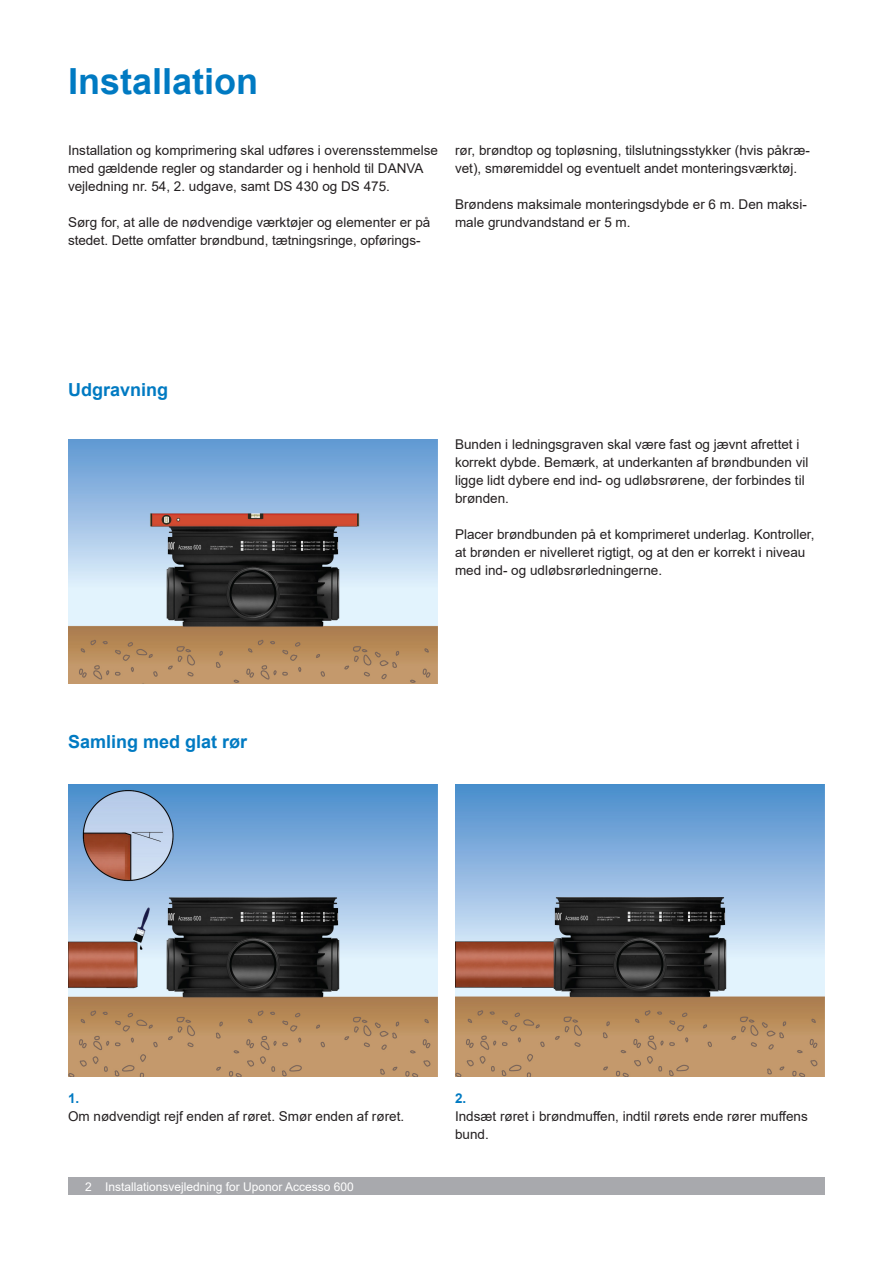
<style>
.page{position:relative;width:893px;height:1263px;background:#fff}
.page>*{position:absolute;margin:0;border:0;box-sizing:border-box;transform-origin:0 0}
.H2_-_24_28_blue_bold{font:700 36px "Arial";color:#007ac2}
.H3_-_14_16_blue_bold{font:700 18px "Arial";color:#007ac2}
.Brødtekst_-_9_12_bla{font:13.5px/18px "Arial";color:#231f20}
.Brødtekst_-_9_12_blu{font:700 13.5px "Arial";color:#007ac2}
.t1{font:12px "Arial";color:#fff}
</style>
<div class="page">
<div style="left:68px;top:1178px;width:757px;height:17px;background:#a8a9ad"></div>
<img style="left:68px;top:439px;width:370px;height:245px">
<img style="left:68px;top:784px;width:370px;height:292px">
<img style="left:455px;top:784px;width:370px;height:292px">
<p class="H2_-_24_28_blue_bold" style="left:68px;top:56px;width:192px">Installation</p>
<p class="Brødtekst_-_9_12_bla" style="left:68px;top:141px;width:371px">Installation og komprimering skal udføres i overensstemmelse med gældende regler og standarder og i henhold til DANVA vejledning nr. 54, 2. udgave, samt DS 430 og DS 475.</p>
<p class="Brødtekst_-_9_12_bla" style="left:68px;top:213px;width:364px">Sørg for, at alle de nødvendige værktøjer og elementer er på stedet. Dette omfatter brøndbund, tætningsringe, opførings-</p>
<p class="Brødtekst_-_9_12_bla" style="left:455px;top:141px;width:356px">rør, brøndtop og topløsning, tilslutningsstykker (hvis påkræ&shy;vet), smøremiddel og eventuelt andet monteringsværktøj.</p>
<p class="Brødtekst_-_9_12_bla" style="left:455px;top:195px;width:353px">Brøndens maksimale monteringsdybde er 6 m. Den maksi&shy;male grundvandstand er 5 m.</p>
<p class="H3_-_14_16_blue_bold" style="left:68px;top:377px;width:102px">Udgravning</p>
<p class="Brødtekst_-_9_12_bla" style="left:455px;top:435px;width:355px">Bunden i ledningsgraven skal være fast og jævnt afrettet i korrekt dybde. Bemærk, at underkanten af brøndbunden vil ligge lidt dybere end ind- og udløbsrørene, der forbindes til brønden.</p>
<p class="Brødtekst_-_9_12_bla" style="left:455px;top:525px;width:361px">Placer brøndbunden på et komprimeret underlag. Kontroller, at brønden er nivelleret rigtigt, og at den er korrekt i niveau med ind- og udløbsrørledningerne.</p>
<p class="H3_-_14_16_blue_bold" style="left:68px;top:729px;width:181px">Samling med glat rør</p>
<p class="Brødtekst_-_9_12_blu" style="left:68px;top:1089px;width:13px">1.</p>
<p class="Brødtekst_-_9_12_bla" style="left:68px;top:1107px;width:338px">Om nødvendigt rejf enden af røret. Smør enden af røret.</p>
<p class="t1" style="left:85px;top:1178px;width:270px">2 Installationsvejledning for Uponor Accesso 600</p>
<p class="Brødtekst_-_9_12_blu" style="left:455px;top:1089px;width:13px">2.</p>
<p class="Brødtekst_-_9_12_bla" style="left:455px;top:1107px;width:354px">Indsæt røret i brøndmuffen, indtil rørets ende rører muffens bund.</p>
</div>
